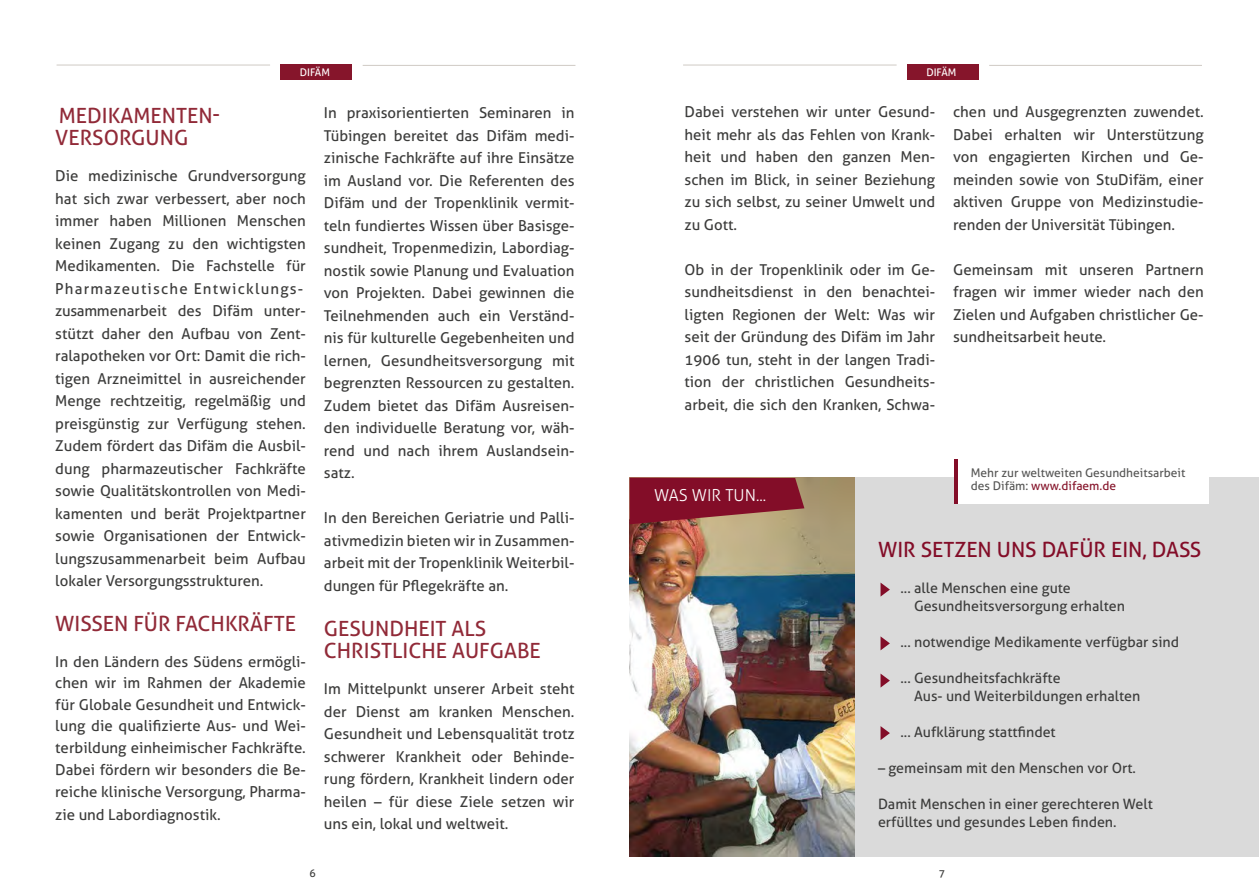
<style>
.page{position:relative;width:1259px;height:893px;background:#fff}
.page>*{position:absolute;margin:0;border:0;box-sizing:border-box;transform-origin:0 0}
.t1{font:21px/22.5px "Aller";color:#912a38}
.t2{font:21px "Aller";color:#830d28}
.t3{font:300 16.5px "Aller";color:#fff}
.t4{font:15px/22.5px "Aller";color:#3c3c3b;text-align:justify}
.t5{font:14.25px/18px "Aller";color:#3c3c3b}
.t6{font:12px/13.5px "Aller";color:#575756}
.t7{font:10.5px "Aller";color:#fff}
.t8{font:10.5px "Aller";color:#3c3c3b}
.s1{color:#86152b}
</style>
<div class="page">
<div style="left:281px;top:64px;width:71px;height:16px;background:#86152b"></div>
<hr style="left:57px;top:65px;width:213px;height:1px;background:#7e7162">
<hr style="left:363px;top:65px;width:212px;height:1px;background:#7e7162">
<div style="left:907px;top:64px;width:71px;height:16px;background:#86152b"></div>
<hr style="left:683px;top:65px;width:213px;height:1px;background:#7e7162">
<hr style="left:989px;top:65px;width:213px;height:1px;background:#7e7162">
<div style="left:629px;top:477px;width:630px;height:380px;background:#dadada"></div>
<svg style="left:880px;top:583px;width:10px;height:14px"></svg>
<svg style="left:880px;top:636px;width:10px;height:14px"></svg>
<svg style="left:880px;top:674px;width:10px;height:14px"></svg>
<svg style="left:880px;top:726px;width:10px;height:14px"></svg>
<img style="left:629px;top:477px;width:225px;height:380px">
<svg style="left:629px;top:477px;width:175px;height:47px;background:#8d2937"></svg>
<div style="left:955px;top:459px;width:254px;height:45px;background:#fff"></div>
<hr style="left:954px;top:459px;width:3px;height:45px;background:#830d28">
<p class="t7" style="left:300px;top:66px;width:32px">DIFÄM</p>
<p class="t7" style="left:926px;top:66px;width:32px">DIFÄM</p>
<h1 class="t1" style="left:55px;top:104px;width:166px">MEDIKAMENTEN-<br>VERSORGUNG</h1>
<p class="t4" style="left:55px;top:165px;width:252px;text-align:left">Die medizinische Grundversorgung hat sich zwar verbessert, aber noch immer haben Millionen Menschen keinen Zugang zu den wichtigsten Medikamenten. Die Fachstelle für Pharmazeutische Entwicklungs&shy;zusammenarbeit des Difäm unter&shy;stützt daher den Aufbau von Zent&shy;ralapotheken vor Ort: Damit die rich&shy;tigen Arzneimittel in ausreichender Menge rechtzeitig, regelmäßig und preisgünstig zur Verfügung stehen.<br>Zudem fördert das Difäm die Ausbil&shy;dung pharmazeutischer Fachkräfte sowie Qualitätskontrollen von Medi&shy;kamenten und berät Projektpartner sowie Organisationen der Entwick&shy;lungszusammenarbeit beim Aufbau lokaler Versorgungsstrukturen.</p>
<h1 class="t1" style="left:55px;top:613px;width:242px">WISSEN FÜR FACHKRÄFTE</h1>
<p class="t4" style="left:55px;top:650px;width:252px;line-height:21.9px">In den Ländern des Südens ermögli&shy;chen wir im Rahmen der Akademie für Globale Gesundheit und Entwick&shy;lung die qualifizierte Aus- und Wei&shy;terbildung einheimischer Fachkräfte.<br>Dabei fördern wir besonders die Be&shy;reiche klinische Versorgung, Pharma&shy;zie und Labordiagnostik.</p>
<p class="t4" style="left:324px;top:102px;width:252px">In praxisorientierten Seminaren in Tübingen bereitet das Difäm medi&shy;zinische Fachkräfte auf ihre Einsätze im Ausland vor. Die Referenten des Difäm und der Tropenklinik vermit&shy;teln fundiertes Wissen über Basisge&shy;sundheit, Tropenmedizin, Labordiag&shy;nostik sowie Planung und Evaluation von Projekten. Dabei gewinnen die Teilnehmenden auch ein Verständ&shy;nis für kulturelle Gegebenheiten und lernen, Gesundheitsversorgung mit begrenzten Ressourcen zu gestalten.<br>Zudem bietet das Difäm Ausreisen&shy;den individuelle Beratung vor, wäh&shy;rend und nach ihrem Auslandsein&shy;satz.</p>
<p class="t4" style="left:324px;top:507px;width:252px">In den Bereichen Geriatrie und Palli&shy;ativmedizin bieten wir in Zusammen&shy;arbeit mit der Tropenklinik Weiterbil&shy;dungen für Pflegekräfte an.</p>
<h1 class="t1" style="left:324px;top:617px;width:218px">GESUNDHEIT ALS<br>CHRISTLICHE AUFGABE</h1>
<p class="t4" style="left:324px;top:678px;width:252px">Im Mittelpunkt unserer Arbeit steht der Dienst am kranken Menschen.<br>Gesundheit und Lebensqualität trotz schwerer Krankheit oder Behinde&shy;rung fördern, Krankheit lindern oder heilen – für diese Ziele setzen wir uns ein, lokal und weltweit.</p>
<p class="t4" style="left:684px;top:101px;width:252px">Dabei verstehen wir unter Gesund&shy;heit mehr als das Fehlen von Krank&shy;heit und haben den ganzen Men&shy;schen im Blick, in seiner Beziehung zu sich selbst, zu seiner Umwelt und zu Gott.</p>
<p class="t4" style="left:684px;top:258px;width:252px">Ob in der Tropenklinik oder im Ge&shy;sundheitsdienst in den benachtei&shy;ligten Regionen der Welt: Was wir seit der Gründung des Difäm im Jahr 1906 tun, steht in der langen Tradi&shy;tion der christlichen Gesundheits&shy;arbeit, die sich den Kranken, Schwa-</p>
<p class="t4" style="left:953px;top:101px;width:252px">chen und Ausgegrenzten zuwendet.<br>Dabei erhalten wir Unterstützung von engagierten Kirchen und Ge&shy;meinden sowie von StuDifäm, einer aktiven Gruppe von Medizinstudie&shy;renden der Universität Tübingen.</p>
<p class="t4" style="left:953px;top:258px;width:252px">Gemeinsam mit unseren Partnern fragen wir immer wieder nach den Zielen und Aufgaben christlicher Ge&shy;sundheitsarbeit heute.</p>
<p class="t3" style="left:654px;top:486px;width:114px">WAS WIR TUN...</p>
<p class="t6" style="left:971px;top:466px;width:216px">Mehr zur weltweiten Gesundheitsarbeit des Difäm: <span class="s1">www.difaem.de</span></p>
<h1 class="t2" style="left:878px;top:537px;width:325px">WIR SETZEN UNS DAFÜR EIN, DASS</h1>
<p class="t5" style="left:914px;top:579px;width:212px;text-indent:-14px">... alle Menschen eine gute<br>Gesundheitsversorgung erhalten</p>
<p class="t5" style="left:900px;top:633px;width:280px">... notwendige Medikamente verfügbar sind</p>
<p class="t5" style="left:914px;top:669px;width:228px;text-indent:-14px">... Gesundheitsfachkräfte<br>Aus- und Weiterbildungen erhalten</p>
<p class="t5" style="left:900px;top:723px;width:157px">... Aufklärung stattfindet</p>
<p class="t5" style="left:878px;top:759px;width:259px">– gemeinsam mit den Menschen vor Ort.</p>
<p class="t5" style="left:878px;top:795px;width:276px">Damit Menschen in einer gerechteren Welt erfülltes und gesundes Leben finden.</p>
<p class="t8" style="left:309px;top:867px;width:8px">6</p>
<p class="t8" style="left:939px;top:867px;width:8px">7</p>
</div>
